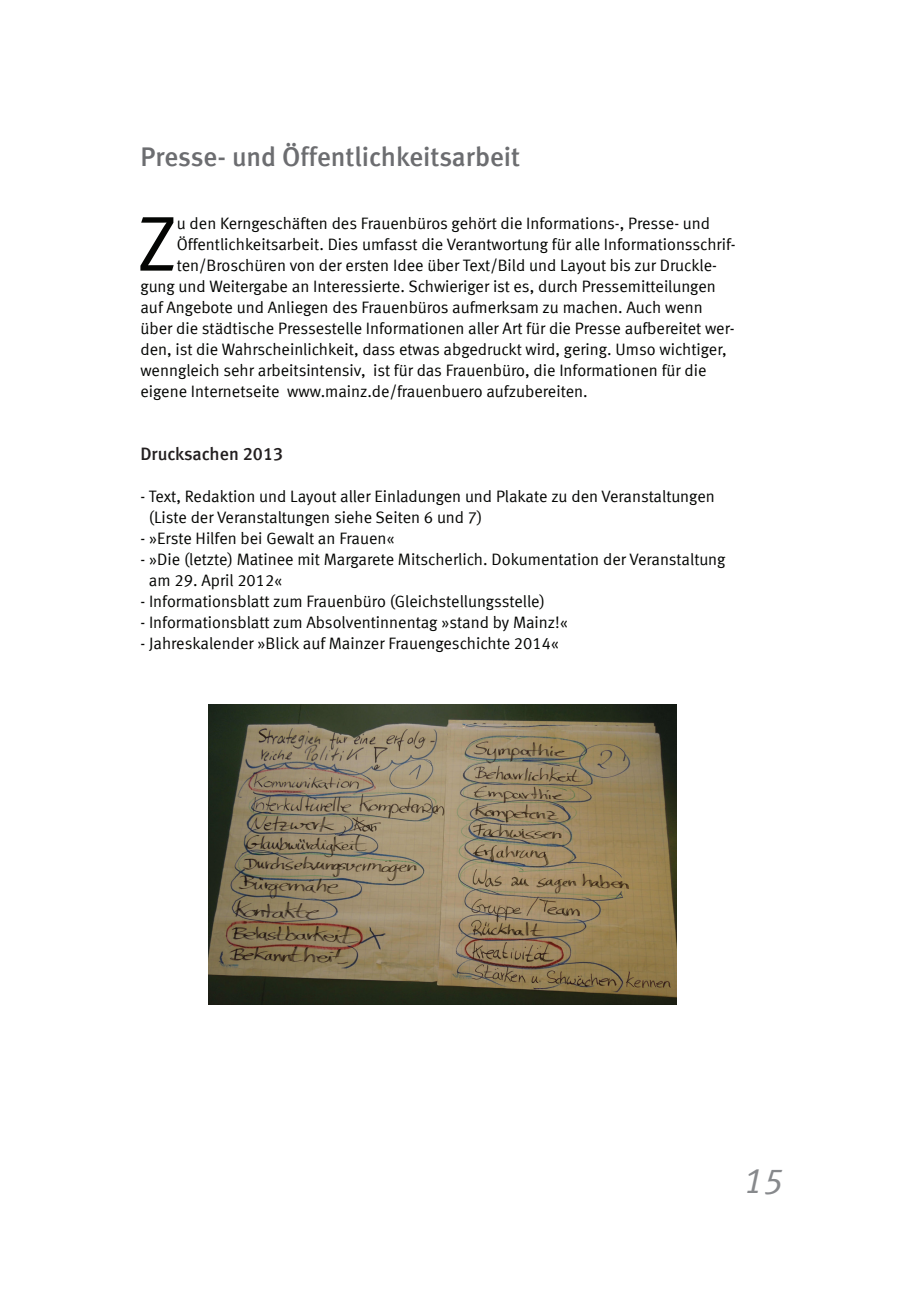
<style>
.page{position:relative;width:919px;height:1289px;background:#fff}
.page>*{position:absolute;margin:0;border:0;box-sizing:border-box;transform-origin:0 0}
.t1{font:77.7px "Mainz Meta";color:#040503}
.t2{font:italic 36px "Mainz Meta";color:#87898c}
.t3{font:700 27px "Mainz Meta";color:#6c6d70}
.t4{font:700 18px "Mainz Meta";color:#231f20}
.t5{font:16.5px/21px "Mainz Meta";color:#040503}
</style>
<div class="page">
<img style="left:208px;top:704px;width:468px;height:299px">
<h3 class="t3" style="left:140px;top:140px;width:381px">Presse- und Öffentlichkeitsarbeit</h3>
<h1 class="t1" style="left:137px;top:199px;width:41px">Z</h1>
<p class="t5" style="left:177px;top:212px;width:534px">u den Kerngeschäften des Frauenbüros gehört die Informations-, Presse- und</p>
<p class="t5" style="left:177px;top:233px;width:560px">Öffentlichkeitsarbeit. Dies umfasst die Verantwortung für alle Informationsschrif-</p>
<p class="t5" style="left:177px;top:254px;width:541px">ten/Broschüren von der ersten Idee über Text/Bild und Layout bis zur Druckle-</p>
<p class="t5" style="left:140px;top:275px;width:577px">gung und Weitergabe an Interessierte. Schwieriger ist es, durch Pressemitteilungen</p>
<p class="t5" style="left:140px;top:296px;width:564px">auf Angebote und Anliegen des Frauenbüros aufmerksam zu machen. Auch wenn</p>
<p class="t5" style="left:140px;top:317px;width:595px">über die städtische Pressestelle Informationen aller Art für die Presse aufbereitet wer-</p>
<p class="t5" style="left:140px;top:338px;width:588px">den, ist die Wahrscheinlichkeit, dass etwas abgedruckt wird, gering. Umso wichtiger,</p>
<p class="t5" style="left:140px;top:359px;width:567px">wenngleich sehr arbeitsintensiv, ist für das Frauenbüro, die Informationen für die</p>
<p class="t5" style="left:140px;top:380px;width:448px">eigene Internetseite www.mainz.de/frauenbuero aufzubereiten.</p>
<p class="t4" style="left:140px;top:443px;width:144px">Drucksachen 2013</p>
<p class="t5" style="left:149px;top:486px;width:567px;text-indent:-8px">- Text, Redaktion und Layout aller Einladungen und Plakate zu den Veranstaltungen (Liste der Veranstaltungen siehe Seiten 6 und 7)</p>
<p class="t5" style="left:140px;top:528px;width:256px">- »Erste Hilfen bei Gewalt an Frauen«</p>
<p class="t5" style="left:149px;top:549px;width:578px;text-indent:-8px">- »Die (letzte) Matinee mit Margarete Mitscherlich. Dokumentation der Veranstaltung am 29. April 2012«</p>
<p class="t5" style="left:140px;top:591px;width:406px">- Informationsblatt zum Frauenbüro (Gleichstellungsstelle)</p>
<p class="t5" style="left:140px;top:612px;width:429px">- Informationsblatt zum Absolventinnentag »stand by Mainz!«</p>
<p class="t5" style="left:140px;top:633px;width:420px">- Jahreskalender »Blick auf Mainzer Frauengeschichte 2014«</p>
<h2 class="t2" style="left:742px;top:1159px;width:42px">15</h2>
</div>
